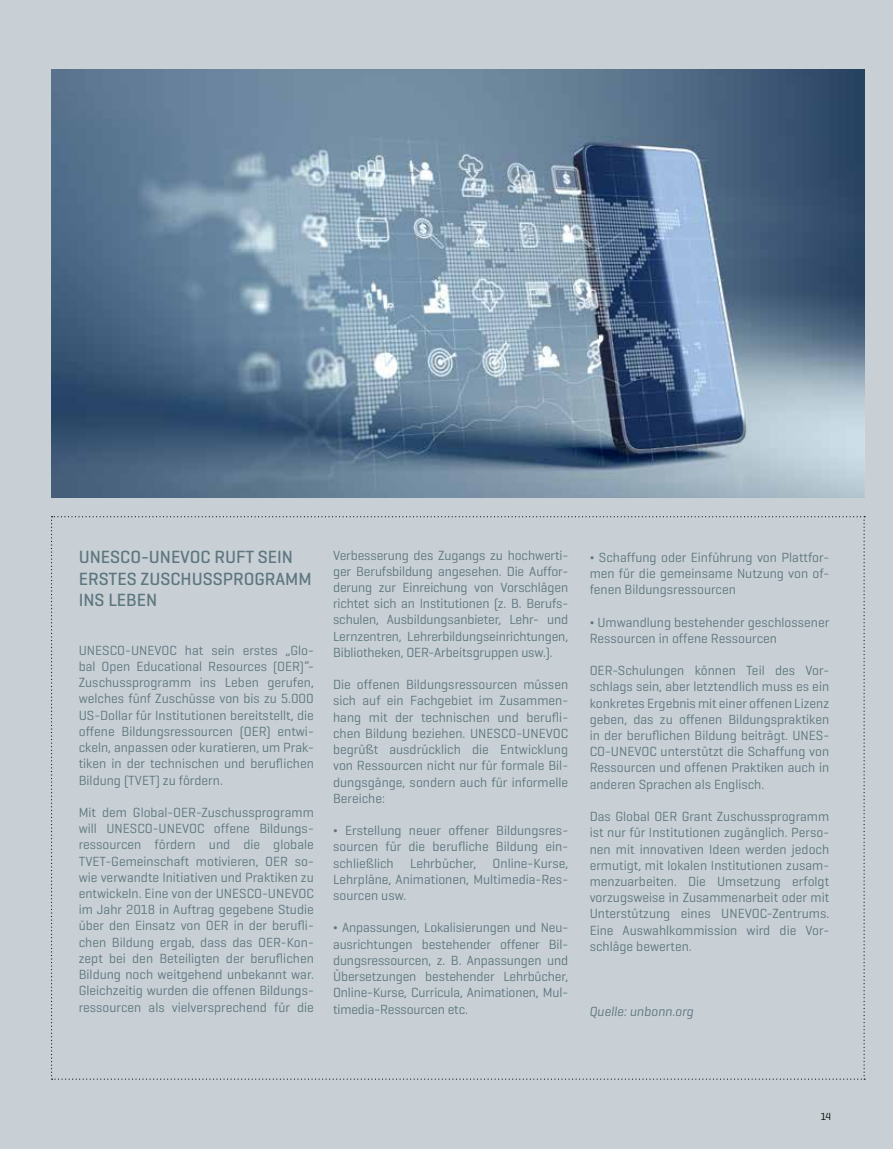
<style>
.page{position:relative;width:893px;height:1149px;background:#fff}
.page>*{position:absolute;margin:0;border:0;box-sizing:border-box;transform-origin:0 0}
.t1{font:500 18px/21.6px "Geogrotesque";color:#5e767f}
.t2{font:13.5px/16.2px "Geogrotesque";color:#5e767f;text-align:justify}
.t3{font:italic 13.5px "Geogrotesque";color:#5e767f}
.t4{font:10.5px "Geogrotesque";color:#000}
</style>
<div class="page">
<div style="left:0;top:0;width:893px;height:1148px;background:#c8d0d5"></div>
<svg style="left:51px;top:516px;width:814px;height:563px"></svg>
<img style="left:51px;top:69px;width:814px;height:428px">
<p class="t1" style="left:79px;top:545px;width:234px">UNESCO-UNEVOC RUFT SEIN<br>ERSTES ZUSCHUSSPROGRAMM<br>INS LEBEN</p>
<p class="t2" style="left:79px;top:641px;width:237px">UNESCO-UNEVOC hat sein erstes „Glo&shy;bal Open Educational Resources (OER)”- Zuschussprogramm ins Leben gerufen, welches fünf Zuschüsse von bis zu 5.000<br>US-Dollar für Institutionen bereitstellt, die offene Bildungsressourcen (OER) entwi&shy;ckeln, anpassen oder kuratieren, um Prak&shy;tiken in der technischen und beruflichen Bildung (TVET) zu fördern.</p>
<p class="t2" style="left:79px;top:803px;width:237px">Mit dem Global-OER-Zuschussprogramm will UNESCO-UNEVOC offene Bildungs&shy;ressourcen fördern und die globale TVET-Gemeinschaft motivieren, OER so&shy;wie verwandte Initiativen und Praktiken zu entwickeln. Eine von der UNESCO-UNEVOC im Jahr 2018 in Auftrag gegebene Studie über den Einsatz von OER in der berufli&shy;chen Bildung ergab, dass das OER-Kon&shy;zept bei den Beteiligten der beruflichen Bildung noch weitgehend unbekannt war.<br>Gleichzeitig wurden die offenen Bildungs&shy;ressourcen als vielversprechend für die</p>
<p class="t2" style="left:333px;top:546px;width:237px">Verbesserung des Zugangs zu hochwerti&shy;ger Berufsbildung angesehen. Die Auffor&shy;derung zur Einreichung von Vorschlägen richtet sich an Institutionen (z. B. Berufs&shy;schulen, Ausbildungsanbieter, Lehr- und Lernzentren, Lehrerbildungseinrichtungen, Bibliotheken, OER-Arbeitsgruppen usw.).</p>
<p class="t2" style="left:333px;top:676px;width:237px">Die offenen Bildungsressourcen müssen sich auf ein Fachgebiet im Zusammen&shy;hang mit der technischen und berufli&shy;chen Bildung beziehen. UNESCO-UNEVOC begrüßt ausdrücklich die Entwicklung von Ressourcen nicht nur für formale Bil&shy;dungsgänge, sondern auch für informelle Bereiche:</p>
<p class="t2" style="left:333px;top:821px;width:237px">¬ Erstellung neuer offener Bildungsres&shy;sourcen für die berufliche Bildung ein&shy;schließlich Lehrbücher, Online-Kurse, Lehrpläne, Animationen, Multimedia-Res&shy;sourcen usw.</p>
<p class="t2" style="left:333px;top:919px;width:237px">¬ Anpassungen, Lokalisierungen und Neu&shy;ausrichtungen bestehender offener Bil&shy;dungsressourcen, z. B. Anpassungen und Übersetzungen bestehender Lehrbücher, Online-Kurse, Curricula, Animationen, Mul&shy;timedia-Ressourcen etc.</p>
<p class="t2" style="left:590px;top:548px;width:241px">¬ Schaffung oder Einführung von Plattfor&shy;men für die gemeinsame Nutzung von of&shy;fenen Bildungsressourcen</p>
<p class="t2" style="left:590px;top:613px;width:241px">¬ Umwandlung bestehender geschlossener<br>Ressourcen in offene Ressourcen</p>
<p class="t2" style="left:590px;top:662px;width:241px">OER-Schulungen können Teil des Vor&shy;schlags sein, aber letztendlich muss es ein konkretes Ergebnis mit einer offenen Lizenz geben, das zu offenen Bildungspraktiken in der beruflichen Bildung beiträgt. UNES-CO-UNEVOC unterstützt die Schaffung von Ressourcen und offenen Praktiken auch in anderen Sprachen als Englisch.</p>
<p class="t2" style="left:590px;top:807px;width:241px">Das Global OER Grant Zuschussprogramm ist nur für Institutionen zugänglich. Perso&shy;nen mit innovativen Ideen werden jedoch ermutigt, mit lokalen Institutionen zusam&shy;menzuarbeiten. Die Umsetzung erfolgt vorzugsweise in Zusammenarbeit oder mit Unterstützung eines UNEVOC-Zentrums.<br>Eine Auswahlkommission wird die Vor&shy;schläge bewerten.</p>
<p class="t3" style="left:590px;top:1002px;width:106px">Quelle: unbonn.org</p>
<p class="t4" style="left:821px;top:1109px;width:12px">14</p>
</div>
